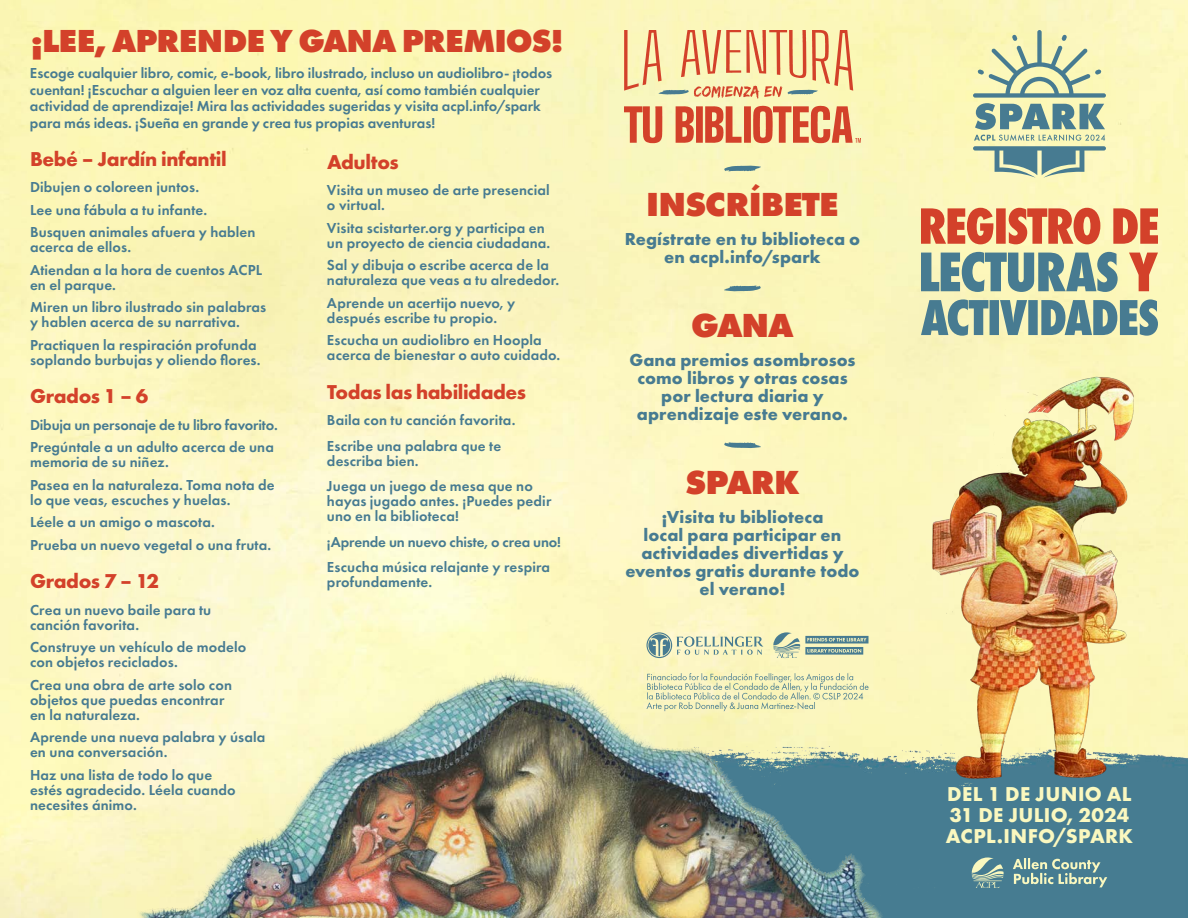
<style>
.page{position:relative;width:1188px;height:918px;background:#fff}
.page>*{position:absolute;margin:0;border:0;box-sizing:border-box;transform-origin:0 0}
.t1{font:800 34.65px "Futura PT";letter-spacing:-.03em;color:#d3412a}
.t2{font:800 33.15px "Futura PT";letter-spacing:-.03em;color:#d3412a}
.t3{font:700 20.85px "Futura PT";letter-spacing:-.02em;color:#d3412a}
.t4{font:700 20.85px "Futura PT";letter-spacing:.015em;color:#faf8bf}
.t5{font:700 18px/18px "Futura PT";letter-spacing:.005em;color:#477b91;text-align:center}
.t6{font:600 15px/15px "Futura PT";letter-spacing:.01em;color:#477b91}
.t7{font:600 15px "Futura PT";letter-spacing:-.01em;color:#477b91}
</style>
<div class="page">
<div style="left:901px;top:745px;width:287px;height:173px;background:#467c91"></div>
<svg style="left:724px;top:166px;width:37px;height:5px"></svg>
<svg style="left:724px;top:286px;width:37px;height:5px"></svg>
<svg style="left:724px;top:442px;width:37px;height:6px"></svg>
<svg style="left:973px;top:30px;width:133px;height:148px;background:#becdab"></svg>
<svg style="left:921px;top:208px;width:237px;height:36px;background:#e07d5a"></svg>
<svg style="left:1129px;top:253px;width:29px;height:38px"></svg>
<svg style="left:921px;top:252px;width:197px;height:40px;background:#84a59f"></svg>
<svg style="left:921px;top:299px;width:237px;height:37px;background:#85a59f"></svg>
<img style="left:914px;top:374px;width:245px;height:409px">
<svg style="left:972px;top:858px;width:32px;height:30px"></svg>
<svg style="left:1013px;top:858px;width:94px;height:29px;background:#789f9d"></svg>
<img style="left:111px;top:662px;width:790px;height:256px">
<svg style="left:624px;top:30px;width:237px;height:113px;background:#ebb98b"></svg>
<svg style="left:647px;top:632px;width:116px;height:26px;background:#cfd7b7"></svg>
<svg style="left:773px;top:632px;width:95px;height:26px;background:#b5c5ac"></svg>
<svg style="left:647px;top:673px;width:222px;height:38px;background:#dde1b6"></svg>
<p class="t2" style="left:30px;top:20px;width:535px">¡LEE, APRENDE Y GANA PREMIOS!</p>
<p class="t6" style="left:30px;top:65px;width:524px;line-height:16.5px">Escoge cualquier libro, comic, e-book, libro ilustrado, incluso un audiolibro- ¡todos cuentan! ¡Escuchar a alguien leer en voz alta cuenta, así como también cualquier actividad de aprendizaje! Mira las actividades sugeridas y visita acpl.info/spark para más ideas. ¡Sueña en grande y crea tus propias aventuras!</p>
<p class="t3" style="left:30px;top:146px;width:198px">Bebé – Jardín infantil</p>
<p class="t6" style="left:30px;top:180px;width:171px">Dibujen o coloreen juntos.</p>
<p class="t6" style="left:30px;top:202px;width:179px">Lee una fábula a tu infante.</p>
<p class="t6" style="left:30px;top:225px;width:227px">Busquen animales afuera y hablen acerca de ellos.</p>
<p class="t6" style="left:30px;top:262px;width:234px">Atiendan a la hora de cuentos ACPL en el parque.</p>
<p class="t6" style="left:30px;top:300px;width:238px">Miren un libro ilustrado sin palabras y hablen acerca de su narrativa.</p>
<p class="t6" style="left:30px;top:337px;width:232px">Practiquen la respiración profunda soplando burbujas y oliendo flores.</p>
<p class="t3" style="left:30px;top:383px;width:120px">Grados 1 – 6</p>
<p class="t7" style="left:30px;top:415px;width:249px">Dibuja un personaje de tu libro favorito.</p>
<p class="t6" style="left:30px;top:440px;width:245px">Pregúntale a un adulto acerca de una memoria de su niñez.</p>
<p class="t6" style="left:30px;top:477px;width:246px">Pasea en la naturaleza. Toma nota de lo que veas, escuches y huelas.</p>
<p class="t6" style="left:30px;top:515px;width:187px">Léele a un amigo o mascota.</p>
<p class="t6" style="left:30px;top:537px;width:243px">Prueba un nuevo vegetal o una fruta.</p>
<p class="t3" style="left:30px;top:568px;width:131px">Grados 7 – 12</p>
<p class="t6" style="left:30px;top:602px;width:183px">Crea un nuevo baile para tu</p>
<p class="t6" style="left:30px;top:617px;width:111px">canción favorita.</p>
<p class="t6" style="left:30px;top:639px;width:218px">Construye un vehículo de modelo con objetos reciclados.</p>
<p class="t6" style="left:30px;top:677px;width:204px">Crea una obra de arte solo con objetos que puedas encontrar</p>
<p class="t6" style="left:30px;top:707px;width:112px">en la naturaleza.</p>
<p class="t6" style="left:30px;top:729px;width:237px">Aprende una nueva palabra y úsala en una conversación.</p>
<p class="t6" style="left:30px;top:767px;width:184px">Haz una lista de todo lo que</p>
<p class="t6" style="left:30px;top:782px;width:207px">estés agradecido. Léela cuando</p>
<p class="t6" style="left:30px;top:797px;width:108px">necesites ánimo.</p>
<p class="t3" style="left:327px;top:148px;width:73px">Adultos</p>
<p class="t6" style="left:327px;top:183px;width:224px">Visita un museo de arte presencial o virtual.</p>
<p class="t6" style="left:327px;top:220px;width:225px">Visita scistarter.org y participa en un proyecto de ciencia ciudadana.</p>
<p class="t6" style="left:327px;top:258px;width:234px">Sal y dibuja o escribe acerca de la naturaleza que veas a tu alrededor.</p>
<p class="t6" style="left:327px;top:295px;width:190px">Aprende un acertijo nuevo, y después escribe tu propio.</p>
<p class="t6" style="left:327px;top:333px;width:235px">Escucha un audiolibro en Hoopla acerca de bienestar o auto cuidado.</p>
<p class="t3" style="left:327px;top:378px;width:200px">Todas las habilidades</p>
<p class="t6" style="left:327px;top:413px;width:190px">Baila con tu canción favorita.</p>
<p class="t6" style="left:327px;top:438px;width:176px">Escribe una palabra que te</p>
<p class="t6" style="left:327px;top:453px;width:93px">describa bien.</p>
<p class="t6" style="left:327px;top:479px;width:226px">Juega un juego de mesa que no hayas jugado antes. ¡Puedes pedir uno en la biblioteca!</p>
<p class="t7" style="left:327px;top:532px;width:236px">¡Aprende un nuevo chiste, o crea uno!</p>
<p class="t6" style="left:327px;top:560px;width:225px">Escucha música relajante y respira profundamente.</p>
<p class="t1" style="left:646px;top:182px;width:194px">INSCRÍBETE</p>
<p class="t5" style="left:625px;top:229px;width:237px">Regístrate en tu biblioteca o en acpl.info/spark</p>
<p class="t1" style="left:691px;top:304px;width:104px">GANA</p>
<p class="t5" style="left:629px;top:350px;width:228px">Gana premios asombrosos como libros y otras cosas por lectura diaria y aprendizaje este verano.</p>
<p class="t1" style="left:685px;top:460px;width:116px">SPARK</p>
<p class="t5" style="left:625px;top:507px;width:236px">¡Visita tu biblioteca<br>local para participar en actividades divertidas y eventos gratis durante todo el verano!</p>
<p class="t4" style="left:947px;top:780px;width:186px">DEL 1 DE JUNIO AL</p>
<p class="t4" style="left:950px;top:801px;width:181px">31 DE JULIO, 2024</p>
<p class="t4" style="left:946px;top:822px;width:189px">ACPL.INFO/SPARK</p>
</div>
